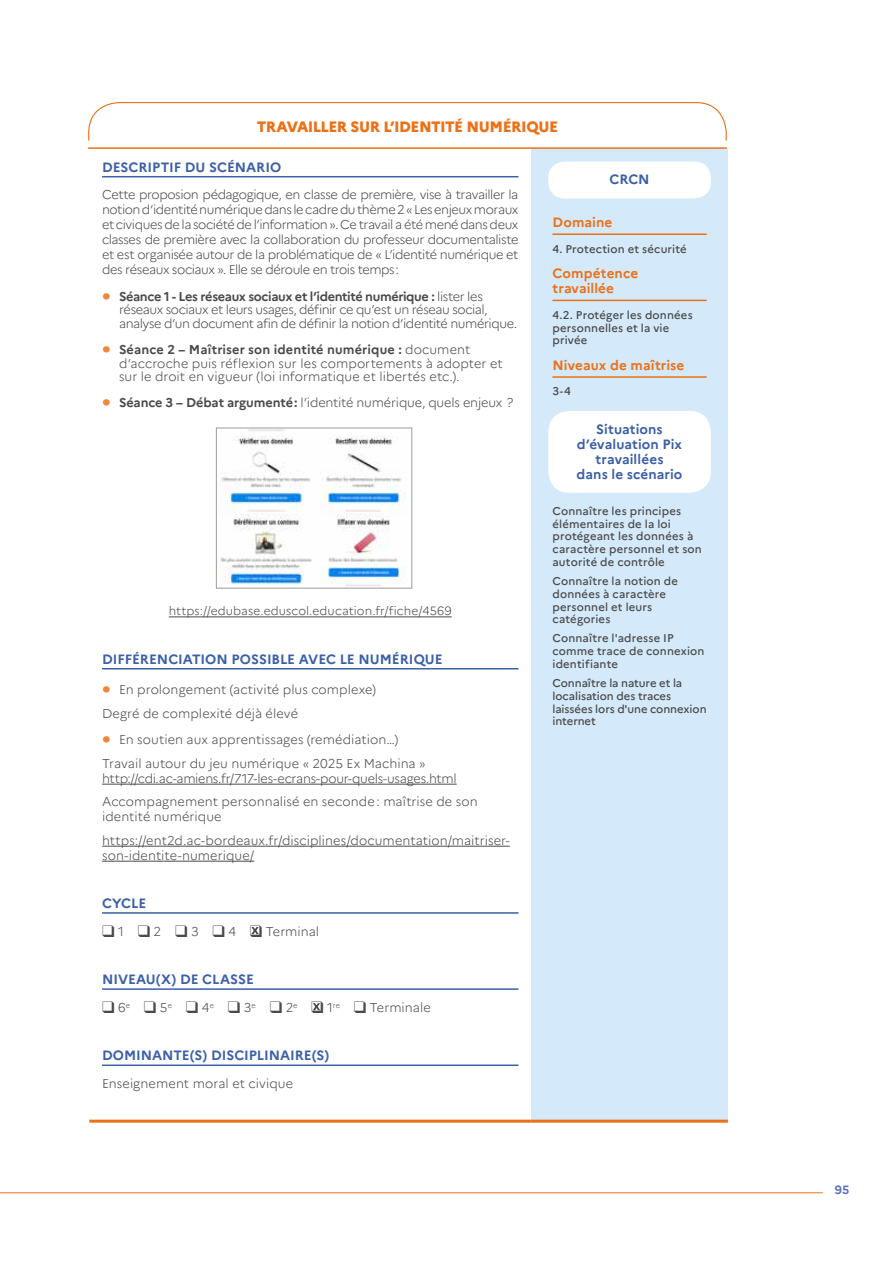
<style>
.page{position:relative;width:893px;height:1263px;background:#fff}
.page>*{position:absolute;margin:0;border:0;box-sizing:border-box;transform-origin:0 0}
.t1{font:800 15px "Marianne";letter-spacing:-.03em;color:#ed7016}
.t2{font:700 13.5px/15px "Marianne";color:#3b5fa9;text-align:center}
.t3{font:700 13.5px/15px "Marianne";letter-spacing:.005em;color:#ed7016}
.t4{font:300 12.75px/15px "Marianne";color:#4a4a49}
.t5{font:300 12.75px/13.5px "Marianne";letter-spacing:-.035em;color:#4a4a49}
.t6{font:300 12px "Marianne";letter-spacing:.005em;color:#4a4a49}
.t7{font:700 12px "Marianne";color:#5b73b7}
.t8{font:500 11.25px/12.8px "Marianne";letter-spacing:.01em;color:#4a4a49}
.s1{font-weight:800;font-size:18px;color:#f1873a}
.s2{font-weight:700}
</style>
<div class="page">
<hr style="left:0;top:1192px;width:823px;height:1px;background:#ed7016">
<div style="left:531px;top:149px;width:197px;height:972px;background:#d4e9f9"></div>
<hr style="left:89px;top:1120px;width:442px;height:3px;background:#ed7016">
<hr style="left:531px;top:1120px;width:197px;height:3px;background:#ed7016">
<hr style="left:102px;top:176px;width:416px;height:1px;background:#3b5fa9">
<hr style="left:169px;top:616px;width:283px;height:1px;background:#4a4a49">
<div style="left:548px;top:162px;width:163px;height:36px;background:#fff;border-radius:16px"></div>
<hr style="left:552px;top:233px;width:155px;height:2px;background:#ed7016">
<hr style="left:552px;top:300px;width:155px;height:1px;background:#ed7016">
<hr style="left:552px;top:376px;width:155px;height:2px;background:#ed7016">
<div style="left:548px;top:411px;width:163px;height:82px;background:#fff;border-radius:21px"></div>
<hr style="left:102px;top:668px;width:416px;height:1px;background:#3b5fa9">
<hr style="left:102px;top:784px;width:355px;height:1px;background:#4a4a49">
<hr style="left:102px;top:846px;width:408px;height:1px;background:#4a4a49">
<hr style="left:102px;top:861px;width:152px;height:1px;background:#4a4a49">
<hr style="left:102px;top:912px;width:416px;height:2px;background:#3b5fa9">
<hr style="left:102px;top:988px;width:416px;height:2px;background:#3b5fa9">
<hr style="left:102px;top:1064px;width:416px;height:2px;background:#3b5fa9">
<img style="left:220px;top:430px;width:187px;height:156px">
<div style="left:216px;top:428px;width:196px;height:160px;border:1px solid #9d9d9c"></div>
<svg style="left:313px;top:1003px;width:7px;height:7px"></svg>
<svg style="left:251px;top:927px;width:8px;height:7px"></svg>
<hr style="left:88px;top:147px;width:639px;height:2px;background:#ed7016">
<svg style="left:88px;top:102px;width:639px;height:39px"></svg>
<p class="t1" style="left:257px;top:118px;width:303px">TRAVAILLER SUR L’IDENTITÉ NUMÉRIQUE</p>
<p class="t2" style="left:102px;top:159px;width:181px">DESCRIPTIF DU SCÉNARIO</p>
<p class="t4" style="left:102px;top:187px;width:418px;text-align:justify">Cette proposion pédagogique, en classe de première, vise à travailler la notion d’identité numérique dans le cadre du thème 2 « Les enjeux moraux et civiques de la société de l’information ». Ce travail a été mené dans deux classes de première avec la collaboration du professeur documentaliste et est organisée autour de la problématique de « L’identité numérique et des réseaux sociaux ». Elle se déroule en trois temps:</p>
<p class="t5" style="left:119px;top:289px;width:400px;text-indent:-17px"><span class="s1">•</span> <span class="s2">Séance 1 - Les réseaux sociaux et l’identité numérique :</span> lister les réseaux sociaux et leurs usages, définir ce qu’est un réseau social, analyse d’un document afin de définir la notion d’identité numérique.</p>
<p class="t4" style="left:119px;top:343px;width:385px;line-height:13.5px;text-indent:-17px"><span class="s1">•</span> <span class="s2">Séance 2 – Maîtriser son identité numérique :</span> document d’accroche puis réflexion sur les comportements à adopter et sur le droit en vigueur (loi informatique et libertés etc.).</p>
<p class="t4" style="left:102px;top:395px;width:413px"><span class="s1">•</span> <span class="s2">Séance 3 – Débat argumenté:</span> l’identité numérique, quels enjeux ?</p>
<p class="t6" style="left:169px;top:604px;width:284px">https://edubase.eduscol.education.fr/fiche/4569</p>
<p class="t2" style="left:102px;top:651px;width:342px">DIFFÉRENCIATION POSSIBLE AVEC LE NUMÉRIQUE</p>
<p class="t4" style="left:102px;top:678px;width:275px;line-height:23.5px"><span class="s1">•</span> En prolongement (activité plus complexe)<br>Degré de complexité déjà élevé</p>
<p class="t4" style="left:102px;top:728px;width:325px;line-height:23.5px"><span class="s1">•</span> En soutien aux apprentissages (remédiation…)<br>Travail autour du jeu numérique « 2025 Ex Machina »</p>
<p class="t4" style="left:102px;top:766px;width:377px;line-height:23.5px">http://cdi.ac-amiens.fr/717-les-ecrans-pour-quels-usages.html<br>Accompagnement personnalisé en seconde: maîtrise de son</p>
<p class="t4" style="left:102px;top:805px;width:409px;line-height:23.5px">identité numérique https://ent2d.ac-bordeaux.fr/disciplines/documentation/maitriser-</p>
<p class="t4" style="left:102px;top:847px;width:154px">son-identite-numerique/</p>
<p class="t2" style="left:102px;top:896px;width:46px">CYCLE</p>
<p class="t4" style="left:102px;top:924px;width:219px">❑ 1 ❑ 2 ❑ 3 ❑ 4 ❑ Terminal</p>
<p class="t2" style="left:102px;top:972px;width:153px">NIVEAU(X) DE CLASSE</p>
<p class="t4" style="left:102px;top:1000px;width:330px">❑ 6<sup>e</sup> ❑ 5<sup>e</sup> ❑ 4<sup>e</sup> ❑ 3<sup>e</sup> ❑ 2<sup>e</sup> ❑ 1<sup>re</sup> ❑ Terminale</p>
<p class="t2" style="left:102px;top:1048px;width:229px">DOMINANTE(S) DISCIPLINAIRE(S)</p>
<p class="t4" style="left:102px;top:1076px;width:193px">Enseignement moral et civique</p>
<p class="t2" style="left:609px;top:172px;width:42px">CRCN</p>
<p class="t3" style="left:552px;top:215px;width:61px">Domaine</p>
<p class="t8" style="left:552px;top:242px;width:136px">4. Protection et sécurité</p>
<p class="t3" style="left:552px;top:266px;width:87px">Compétence travaillée</p>
<p class="t8" style="left:552px;top:308px;width:142px">4.2. Protéger les données personnelles et la vie privée</p>
<p class="t3" style="left:552px;top:358px;width:133px">Niveaux de maîtrise</p>
<p class="t8" style="left:552px;top:385px;width:20px">3-4</p>
<p class="t2" style="left:577px;top:421px;width:107px">Situations d’évaluation Pix travaillées<br>dans le scénario</p>
<p class="t8" style="left:552px;top:504px;width:151px">Connaître les principes élémentaires de la loi protégeant les données à caractère personnel et son autorité de contrôle</p>
<p class="t8" style="left:552px;top:575px;width:127px">Connaître la notion de données à caractère personnel et leurs catégories</p>
<p class="t8" style="left:552px;top:632px;width:154px">Connaître l'adresse IP comme trace de connexion identifiante</p>
<p class="t8" style="left:552px;top:677px;width:156px">Connaître la nature et la localisation des traces laissées lors d'une connexion internet</p>
<p class="t7" style="left:835px;top:1183px;width:16px">95</p>
</div>
